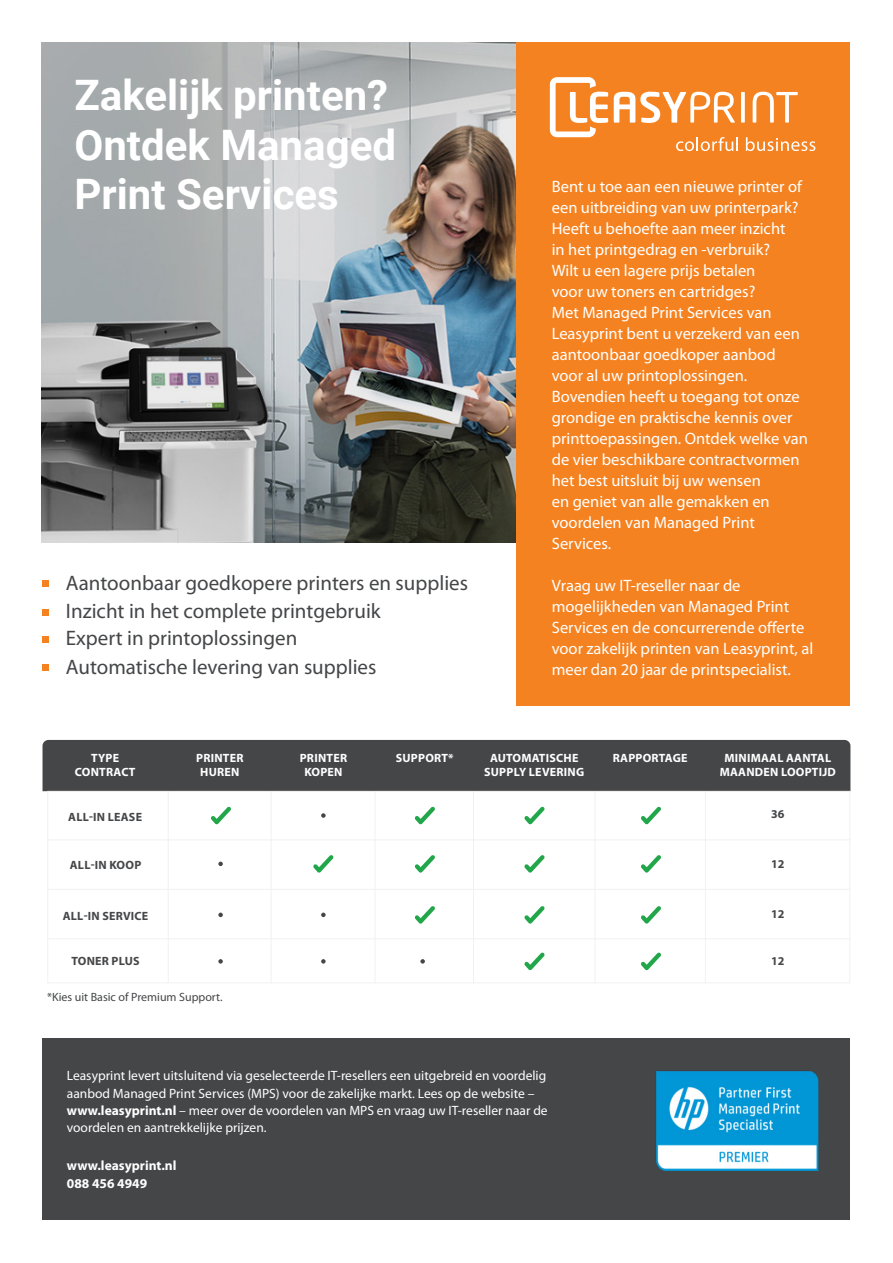
<style>
.page{position:relative;width:893px;height:1263px;background:#fff}
.page>*{position:absolute;margin:0;border:0;box-sizing:border-box;transform-origin:0 0}
.t1{font:700 42px/49.3px "Roboto";color:#fff}
.t2{font:21px "Myriad Pro";color:#454648}
.t3{font:16.5px/21px "Myriad Pro";color:#fff}
.t4{font:13.5px/17.2px "Myriad Pro";color:#fff}
.t5{font:700 13.5px "Myriad Pro";color:#fff}
.t6{font:700 12px/14.4px "Myriad Pro";letter-spacing:.02em;color:#fff;text-align:center}
.t7{font:700 12px "Myriad Pro";letter-spacing:.02em;color:#454648}
.t8{font:12px "Myriad Pro";color:#454648}
.s1{font-weight:700}
</style>
<div class="page">
<div style="left:43px;top:1038px;width:807px;height:182px;background:#454648"></div>
<img style="left:41px;top:43px;width:476px;height:499px">
<div style="left:517px;top:43px;width:333px;height:663px;background:#f58220"></div>
<svg style="left:550px;top:77px;width:58px;height:60px"></svg>
<svg style="left:741px;top:92px;width:4px;height:31px"></svg>
<svg style="left:614px;top:92px;width:121px;height:31px"></svg>
<svg style="left:753px;top:92px;width:45px;height:31px"></svg>
<svg style="left:676px;top:137px;width:62px;height:14px"></svg>
<svg style="left:746px;top:137px;width:69px;height:14px"></svg>
<img style="left:656px;top:1071px;width:163px;height:99px">
<hr style="left:168px;top:747px;width:1px;height:236px;background:#f3f1f0">
<hr style="left:271px;top:747px;width:1px;height:236px;background:#f3f1f0">
<hr style="left:375px;top:747px;width:1px;height:236px;background:#f3f1f0">
<hr style="left:473px;top:747px;width:1px;height:236px;background:#f3f1f0">
<hr style="left:595px;top:747px;width:1px;height:236px;background:#f3f1f0">
<hr style="left:705px;top:747px;width:1px;height:236px;background:#f3f1f0">
<div style="left:43px;top:740px;width:807px;height:51px;background:#454648"></div>
<div style="left:47px;top:791px;width:803px;height:192px;border:1px solid #f3f1f0"></div>
<hr style="left:47px;top:839px;width:803px;height:1px;background:#f3f1f0">
<hr style="left:47px;top:938px;width:803px;height:1px;background:#f3f1f0">
<hr style="left:47px;top:889px;width:803px;height:1px;background:#f3f1f0">
<svg style="left:211px;top:806px;width:20px;height:18px"></svg>
<svg style="left:415px;top:855px;width:20px;height:18px"></svg>
<svg style="left:313px;top:855px;width:21px;height:18px"></svg>
<svg style="left:524px;top:855px;width:21px;height:18px"></svg>
<svg style="left:641px;top:855px;width:20px;height:18px"></svg>
<svg style="left:415px;top:906px;width:20px;height:18px"></svg>
<svg style="left:524px;top:906px;width:21px;height:18px"></svg>
<svg style="left:641px;top:906px;width:20px;height:18px"></svg>
<svg style="left:524px;top:952px;width:21px;height:18px"></svg>
<svg style="left:641px;top:952px;width:20px;height:18px"></svg>
<svg style="left:415px;top:806px;width:20px;height:18px"></svg>
<svg style="left:524px;top:806px;width:21px;height:18px"></svg>
<svg style="left:641px;top:806px;width:20px;height:18px"></svg>
<svg style="left:218px;top:862px;width:5px;height:4px"></svg>
<svg style="left:218px;top:913px;width:5px;height:4px"></svg>
<svg style="left:218px;top:959px;width:5px;height:5px"></svg>
<svg style="left:321px;top:959px;width:5px;height:5px"></svg>
<svg style="left:420px;top:959px;width:5px;height:5px"></svg>
<svg style="left:321px;top:913px;width:5px;height:4px"></svg>
<svg style="left:321px;top:813px;width:5px;height:5px"></svg>
<div style="left:43px;top:580px;width:6px;height:7px;background:#f58220"></div>
<svg style="left:43px;top:609px;width:6px;height:6px"></svg>
<svg style="left:43px;top:636px;width:6px;height:6px"></svg>
<div style="left:43px;top:664px;width:6px;height:7px;background:#f58220"></div>
<p class="t1" style="left:74px;top:69px;width:323px">Zakelijk printen?<br>Ontdek Managed<br>Print Services</p>
<p class="t2" style="left:66px;top:569px;width:404px">Aantoonbaar goedkopere printers en supplies</p>
<p class="t2" style="left:66px;top:598px;width:316px">Inzicht in het complete printgebruik</p>
<p class="t2" style="left:66px;top:625px;width:233px">Expert in printoplossingen</p>
<p class="t2" style="left:66px;top:654px;width:312px">Automatische levering van supplies</p>
<p class="t3" style="left:552px;top:175px;width:258px">Bent u toe aan een nieuwe printer of een uitbreiding van uw printerpark?<br>Heeft u behoefte aan meer inzicht<br>in het printgedrag en -verbruik?<br>Wilt u een lagere prijs betalen<br>voor uw toners en cartridges?<br>Met Managed Print Services van<br>Leasyprint bent u verzekerd van een aantoonbaar goedkoper aanbod voor al uw printoplossingen.<br>Bovendien heeft u toegang tot onze grondige en praktische kennis over printtoepassingen. Ontdek welke van de vier beschikbare contractvormen het best uitsluit bij uw wensen<br>en geniet van alle gemakken en voordelen van Managed Print<br>Services.</p>
<p class="t3" style="left:552px;top:574px;width:263px">Vraag uw IT-reseller naar de mogelijkheden van Managed Print Services en de concurrerende offerte voor zakelijk printen van Leasyprint, al meer dan 20 jaar de printspecialist.</p>
<p class="t6" style="left:396px;top:750px;width:59px">SUPPORT*</p>
<p class="t6" style="left:490px;top:750px;width:90px">AUTOMATISCHE</p>
<p class="t6" style="left:484px;top:765px;width:102px">SUPPLY LEVERING</p>
<p class="t6" style="left:613px;top:750px;width:76px">RAPPORTAGE</p>
<p class="t6" style="left:720px;top:750px;width:118px">MINIMAAL AANTAL<br>MAANDEN LOOPTIJD</p>
<p class="t6" style="left:91px;top:750px;width:29px">TYPE</p>
<p class="t6" style="left:75px;top:765px;width:62px">CONTRACT</p>
<p class="t7" style="left:68px;top:809px;width:75px">ALL-IN LEASE</p>
<p class="t7" style="left:771px;top:806px;width:15px">36</p>
<p class="t7" style="left:70px;top:857px;width:73px">ALL-IN KOOP</p>
<p class="t7" style="left:771px;top:856px;width:15px">12</p>
<p class="t6" style="left:196px;top:750px;width:49px">PRINTER</p>
<p class="t6" style="left:200px;top:765px;width:41px">HUREN</p>
<p class="t6" style="left:300px;top:750px;width:49px">PRINTER</p>
<p class="t6" style="left:304px;top:765px;width:40px">KOPEN</p>
<p class="t7" style="left:63px;top:908px;width:87px">ALL-IN SERVICE</p>
<p class="t7" style="left:771px;top:906px;width:15px">12</p>
<p class="t7" style="left:71px;top:953px;width:70px">TONER PLUS</p>
<p class="t7" style="left:771px;top:953px;width:15px">12</p>
<p class="t8" style="left:47px;top:989px;width:177px">*Kies uit Basic of Premium Support.</p>
<p class="t4" style="left:67px;top:1067px;width:482px">Leasyprint levert uitsluitend via geselecteerde IT-resellers een uitgebreid en voordelig aanbod Managed Print Services (MPS) voor de zakelijke markt. Lees op de website – <span class="s1">www.leasyprint.nl</span> – meer over de voordelen van MPS en vraag uw IT-reseller naar de voordelen en aantrekkelijke prijzen.</p>
<p class="t5" style="left:67px;top:1157px;width:111px">www.leasyprint.nl</p>
<p class="t5" style="left:67px;top:1175px;width:82px">088 456 4949</p>
</div>
